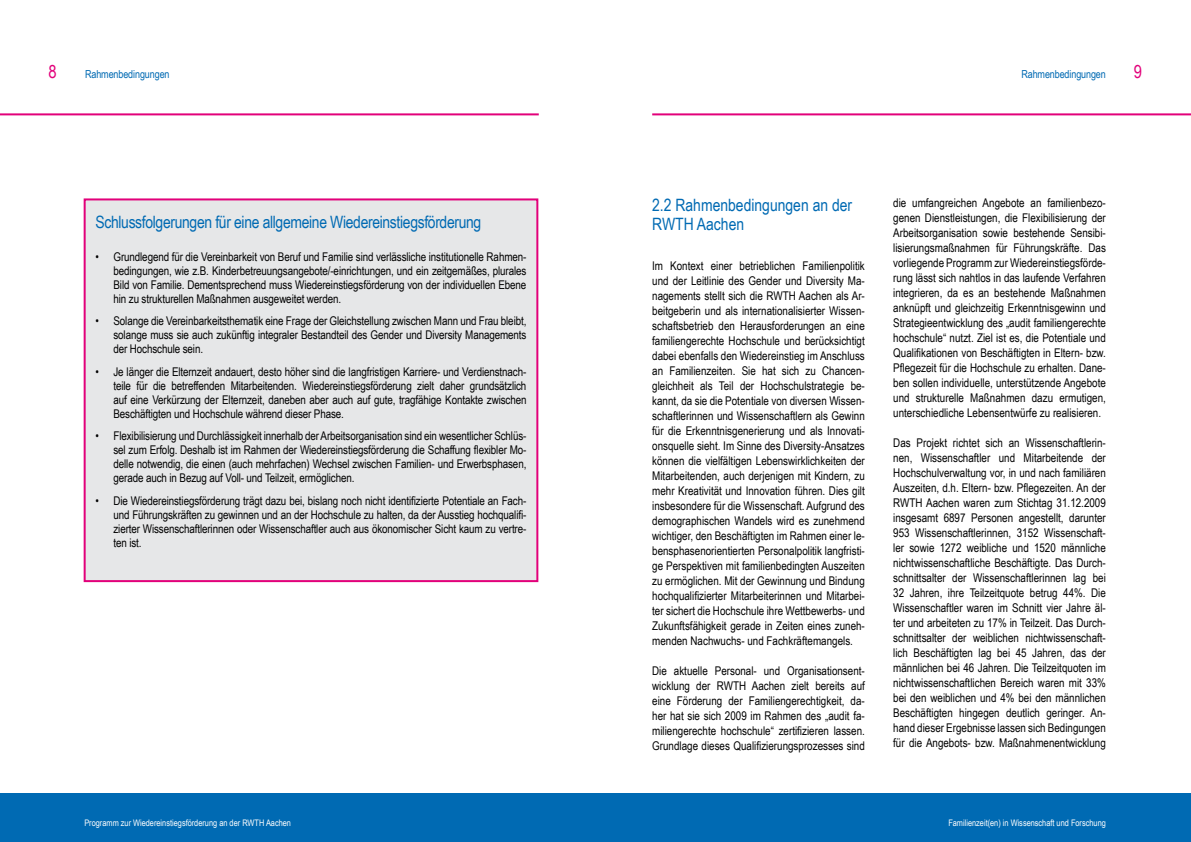
<style>
.page{position:relative;width:1191px;height:842px;background:#fff}
.page>*{position:absolute;margin:0;border:0;box-sizing:border-box;transform-origin:0 0}
.t1{font:18px "Arial Narrow";color:#e2007a}
.t2{font:17px "Arial Narrow";letter-spacing:-.02em;color:#006ab3}
.t3{font:17px/19px "Arial Narrow";color:#006ab3}
.t4{font:12px/15px "Arial Narrow";letter-spacing:-.01em;color:#000;text-align:justify}
.t5{font:11px "Arial Narrow";letter-spacing:-.01em;color:#006ab3}
.t6{font:9px "Arial Narrow";color:#fff}
</style>
<div class="page">
<div style="left:0;top:794px;width:614px;height:48px;background:#006ab3"></div>
<hr style="left:0;top:113px;width:539px;height:2px;background:#e2007a">
<div style="left:580px;top:794px;width:611px;height:48px;background:#006ab3"></div>
<hr style="left:652px;top:113px;width:539px;height:2px;background:#e2007a">
<div style="left:84px;top:198px;width:454px;height:384px;background:#e6e7e8;border:2px solid #e2007a"></div>
<h1 class="t1" style="left:49px;top:59px;width:10px">8</h1>
<p class="t5" style="left:85px;top:66px;width:86px">Rahmenbedingungen</p>
<h2 class="t2" style="left:95px;top:209px;width:387px">Schlussfolgerungen für eine allgemeine Wiedereinstiegsförderung</h2>
<p class="t4" style="left:113px;top:249px;width:414px;line-height:14px;text-indent:-18px">• Grundlegend für die Vereinbarkeit von Beruf und Familie sind verlässliche institutionelle Rahmen&shy;bedingungen, wie z.B. Kinderbetreuungsangebote/-einrichtungen, und ein zeitgemäßes, plurales Bild von Familie. Dementsprechend muss Wiedereinstiegsförderung von der individuellen Ebene hin zu strukturellen Maßnahmen ausgeweitet werden.</p>
<p class="t4" style="left:113px;top:313px;width:414px;line-height:14px;text-indent:-18px">• Solange die Vereinbarkeitsthematik eine Frage der Gleichstellung zwischen Mann und Frau bleibt, solange muss sie auch zukünftig integraler Bestandteil des Gender und Diversity Managements der Hochschule sein.</p>
<p class="t4" style="left:113px;top:364px;width:414px;line-height:14px;text-indent:-18px">• Je länger die Elternzeit andauert, desto höher sind die langfristigen Karriere- und Verdienstnach&shy;teile für die betreffenden Mitarbeitenden. Wiedereinstiegsförderung zielt daher grundsätzlich auf eine Verkürzung der Elternzeit, daneben aber auch auf gute, tragfähige Kontakte zwischen Beschäftigten und Hochschule während dieser Phase.</p>
<p class="t4" style="left:113px;top:428px;width:414px;line-height:14px;text-indent:-18px">• Flexibilisierung und Durchlässigkeit innerhalb der Arbeitsorganisation sind ein wesentlicher Schlüs&shy;sel zum Erfolg. Deshalb ist im Rahmen der Wiedereinstiegsförderung die Schaffung flexibler Mo&shy;delle notwendig, die einen (auch mehrfachen) Wechsel zwischen Familien- und Erwerbsphasen, gerade auch in Bezug auf Voll- und Teilzeit, ermöglichen.</p>
<p class="t4" style="left:113px;top:493px;width:414px;line-height:14px;text-indent:-18px">• Die Wiedereinstiegsförderung trägt dazu bei, bislang noch nicht identifizierte Potentiale an Fach&shy;und Führungskräften zu gewinnen und an der Hochschule zu halten, da der Ausstieg hochqualifi&shy;zierter Wissenschaftlerinnen oder Wissenschaftler auch aus ökonomischer Sicht kaum zu vertre&shy;ten ist.</p>
<p class="t6" style="left:84px;top:816px;width:208px">Programm zur Wiedereinstiegsförderung an der RWTH Aachen</p>
<p class="t5" style="left:1021px;top:66px;width:86px">Rahmenbedingungen</p>
<h1 class="t1" style="left:1133px;top:59px;width:10px">9</h1>
<h2 class="t3" style="left:652px;top:195px;width:201px">2.2 Rahmenbedingungen an der<br>RWTH Aachen</h2>
<p class="t4" style="left:652px;top:257px;width:214px">Im Kontext einer betrieblichen Familienpolitik und der Leitlinie des Gender und Diversity Ma&shy;nagements stellt sich die RWTH Aachen als Ar&shy;beitgeberin und als internationalisierter Wissen&shy;schaftsbetrieb den Herausforderungen an eine familiengerechte Hochschule und berücksichtigt dabei ebenfalls den Wiedereinstieg im Anschluss an Familienzeiten. Sie hat sich zu Chancen&shy;gleichheit als Teil der Hochschulstrategie be&shy;kannt, da sie die Potentiale von diversen Wissen&shy;schaftlerinnen und Wissenschaftlern als Gewinn für die Erkenntnisgenerierung und als Innovati&shy;onsquelle sieht. Im Sinne des Diversity-Ansatzes können die vielfältigen Lebenswirklichkeiten der Mitarbeitenden, auch derjenigen mit Kindern, zu mehr Kreativität und Innovation führen. Dies gilt insbesondere für die Wissenschaft. Aufgrund des demographischen Wandels wird es zunehmend wichtiger, den Beschäftigten im Rahmen einer le&shy;bensphasenorientierten Personalpolitik langfristi&shy;ge Perspektiven mit familienbedingten Auszeiten zu ermöglichen. Mit der Gewinnung und Bindung hochqualifizierter Mitarbeiterinnen und Mitarbei&shy;ter sichert die Hochschule ihre Wettbewerbs- und Zukunftsfähigkeit gerade in Zeiten eines zuneh&shy;menden Nachwuchs- und Fachkräftemangels.</p>
<p class="t4" style="left:652px;top:662px;width:214px">Die aktuelle Personal- und Organisationsent&shy;wicklung der RWTH Aachen zielt bereits auf eine Förderung der Familiengerechtigkeit, da&shy;her hat sie sich 2009 im Rahmen des „audit fa&shy;miliengerechte hochschule“ zertifizieren lassen.<br>Grundlage dieses Qualifizierungsprozesses sind</p>
<p class="t4" style="left:893px;top:195px;width:214px">die umfangreichen Angebote an familienbezo&shy;genen Dienstleistungen, die Flexibilisierung der Arbeitsorganisation sowie bestehende Sensibi&shy;lisierungsmaßnahmen für Führungskräfte. Das vorliegende Programm zur Wiedereinstiegsförde&shy;rung lässt sich nahtlos in das laufende Verfahren integrieren, da es an bestehende Maßnahmen anknüpft und gleichzeitig Erkenntnisgewinn und Strategieentwicklung des „audit familiengerechte hochschule“ nutzt. Ziel ist es, die Potentiale und Qualifikationen von Beschäftigten in Eltern- bzw.<br>Pflegezeit für die Hochschule zu erhalten. Dane&shy;ben sollen individuelle, unterstützende Angebote und strukturelle Maßnahmen dazu ermutigen, unterschiedliche Lebensentwürfe zu realisieren.</p>
<p class="t4" style="left:893px;top:435px;width:214px">Das Projekt richtet sich an Wissenschaftlerin&shy;nen, Wissenschaftler und Mitarbeitende der Hochschulverwaltung vor, in und nach familiären Auszeiten, d.h. Eltern- bzw. Pflegezeiten. An der RWTH Aachen waren zum Stichtag 31.12.2009 insgesamt 6897 Personen angestellt, darunter 953 Wissenschaftlerinnen, 3152 Wissenschaft&shy;ler sowie 1272 weibliche und 1520 männliche nichtwissenschaftliche Beschäftigte. Das Durch&shy;schnittsalter der Wissenschaftlerinnen lag bei 32 Jahren, ihre Teilzeitquote betrug 44%. Die Wissenschaftler waren im Schnitt vier Jahre äl&shy;ter und arbeiteten zu 17% in Teilzeit. Das Durch&shy;schnittsalter der weiblichen nichtwissenschaft&shy;lich Beschäftigten lag bei 45 Jahren, das der männlichen bei 46 Jahren. Die Teilzeitquoten im nichtwissenschaftlichen Bereich waren mit 33% bei den weiblichen und 4% bei den männlichen Beschäftigten hingegen deutlich geringer. An&shy;hand dieser Ergebnisse lassen sich Bedingungen für die Angebots- bzw. Maßnahmenentwicklung</p>
<p class="t6" style="left:948px;top:816px;width:159px">Familienzeit(en) in Wissenschaft und Forschung</p>
</div>
